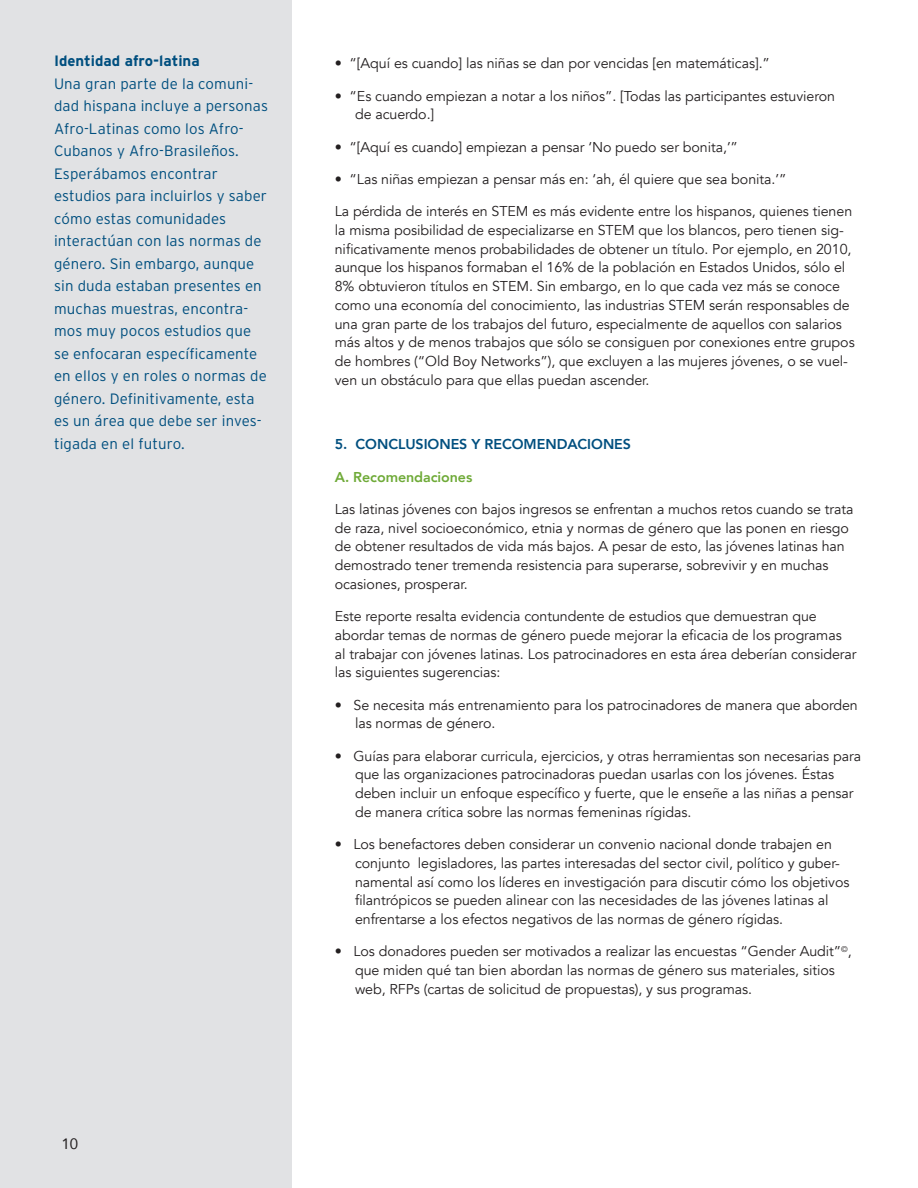
<style>
.page{position:relative;width:918px;height:1188px;background:#fff}
.page>*{position:absolute;margin:0;border:0;box-sizing:border-box;transform-origin:0 0}
.sidebar{font:300 15px/22.5px "Interstate";letter-spacing:.01em;color:#004f7f}
.t1{font:15px "Avenir";color:#231f20}
.t2{font:14.25px/18.8px "Avenir";letter-spacing:-.005em;color:#231f20}
.t3{font:800 14.25px "Avenir";letter-spacing:-.005em;color:#004f7f}
.t4{font:800 14.25px "Avenir";letter-spacing:-.005em;color:#6faa38}
.s1{font-weight:700}
</style>
<div class="page">
<div style="left:0;top:0;width:292px;height:1188px;background:#e1e2e4"></div>
<p class="sidebar" style="left:54px;top:49px;width:216px"><span class="s1">Identidad afro-latina<br></span>Una gran parte de la comuni&shy;dad hispana incluye a personas<br>Afro-Latinas como los Afro-<br>Cubanos y Afro-Brasileños.<br>Esperábamos encontrar estudios para incluirlos y saber cómo estas comunidades interactúan con las normas de género. Sin embargo, aunque sin duda estaban presentes en muchas muestras, encontra&shy;mos muy pocos estudios que se enfocaran específicamente en ellos y en roles o normas de género. Definitivamente, esta es un área que debe ser inves&shy;tigada en el futuro.</p>
<p class="t1" style="left:61px;top:1132px;width:18px">10</p>
<p class="t2" style="left:335px;top:54px;width:437px">• “[Aquí es cuando] las niñas se dan por vencidas [en matemáticas].”</p>
<p class="t2" style="left:355px;top:86px;width:482px;text-indent:-20px">• “Es cuando empiezan a notar a los niños”. [Todas las participantes estuvieron de acuerdo.]</p>
<p class="t2" style="left:335px;top:137px;width:405px">• “[Aquí es cuando] empiezan a pensar ‘No puedo ser bonita,’”</p>
<p class="t2" style="left:335px;top:170px;width:453px">• “Las niñas empiezan a pensar más en: ‘ah, él quiere que sea bonita.’”</p>
<p class="t2" style="left:335px;top:202px;width:521px">La pérdida de interés en STEM es más evidente entre los hispanos, quienes tienen la misma posibilidad de especializarse en STEM que los blancos, pero tienen sig&shy;nificativamente menos probabilidades de obtener un título. Por ejemplo, en 2010, aunque los hispanos formaban el 16% de la población en Estados Unidos, sólo el 8% obtuvieron títulos en STEM. Sin embargo, en lo que cada vez más se conoce como una economía del conocimiento, las industrias STEM serán responsables de una gran parte de los trabajos del futuro, especialmente de aquellos con salarios más altos y de menos trabajos que sólo se consiguen por conexiones entre grupos de hombres (“Old Boy Networks”), que excluyen a las mujeres jóvenes, o se vuel&shy;ven un obstáculo para que ellas puedan ascender.</p>
<p class="t3" style="left:335px;top:433px;width:298px">5. CONCLUSIONES Y RECOMENDACIONES</p>
<p class="t4" style="left:335px;top:465px;width:139px">A. Recomendaciones</p>
<p class="t2" style="left:335px;top:500px;width:520px">Las latinas jóvenes con bajos ingresos se enfrentan a muchos retos cuando se trata de raza, nivel socioeconómico, etnia y normas de género que las ponen en riesgo de obtener resultados de vida más bajos. A pesar de esto, las jóvenes latinas han demostrado tener tremenda resistencia para superarse, sobrevivir y en muchas ocasiones, prosperar.</p>
<p class="t2" style="left:335px;top:607px;width:523px">Este reporte resalta evidencia contundente de estudios que demuestran que abordar temas de normas de género puede mejorar la eficacia de los programas<br>al trabajar con jóvenes latinas. Los patrocinadores en esta área deberían considerar las siguientes sugerencias:</p>
<p class="t2" style="left:355px;top:695px;width:504px;text-indent:-20px">• Se necesita más entrenamiento para los patrocinadores de manera que aborden las normas de género.</p>
<p class="t2" style="left:355px;top:746px;width:508px;text-indent:-20px">• Guías para elaborar curricula, ejercicios, y otras herramientas son necesarias para que las organizaciones patrocinadoras puedan usarlas con los jóvenes. Éstas deben incluir un enfoque específico y fuerte, que le enseñe a las niñas a pensar de manera crítica sobre las normas femeninas rígidas.</p>
<p class="t2" style="left:355px;top:835px;width:496px;text-indent:-20px">• Los benefactores deben considerar un convenio nacional donde trabajen en conjunto legisladores, las partes interesadas del sector civil, político y guber&shy;namental así como los líderes en investigación para discutir cómo los objetivos filantrópicos se pueden alinear con las necesidades de las jóvenes latinas al enfrentarse a los efectos negativos de las normas de género rígidas.</p>
<p class="t2" style="left:355px;top:942px;width:498px;text-indent:-20px">• Los donadores pueden ser motivados a realizar las encuestas “Gender Audit”<sup>©</sup>, que miden qué tan bien abordan las normas de género sus materiales, sitios web, RFPs (cartas de solicitud de propuestas), y sus programas.</p>
</div>
